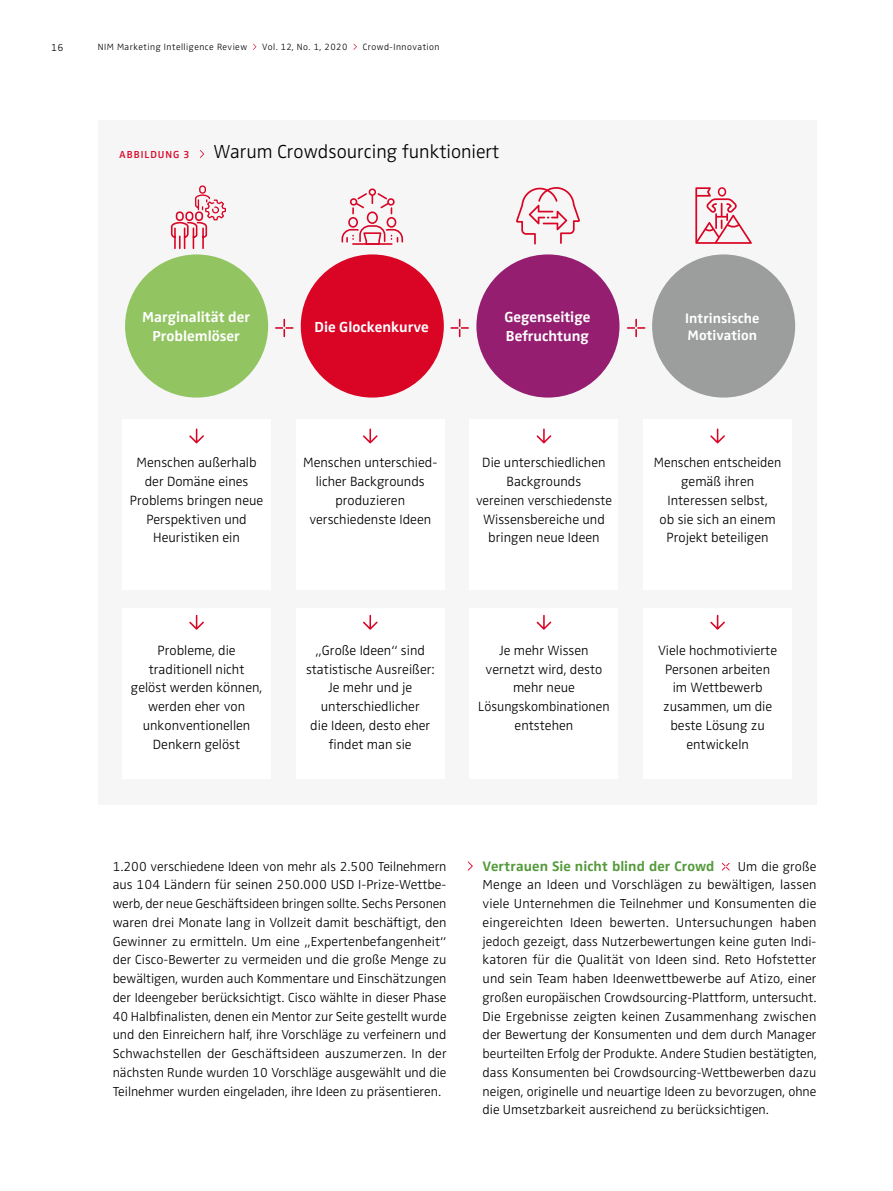
<style>
.page{position:relative;width:893px;height:1191px;background:#fff}
.page>*{position:absolute;margin:0;border:0;box-sizing:border-box;transform-origin:0 0}
.t1{font:300 19.5px "Zwo OT";color:#000}
.t2{font:700 15px/18.8px "Zwo OT";color:#fff;text-align:center}
.t3{font:700 14.25px "Zwo OT";letter-spacing:.005em;color:#549a3b}
.t4{font:700 14.25px/16.5px "Zwo OT";letter-spacing:.005em;color:#fff}
.t5{font:300 13.8px/18.8px "Zwo OT";color:#000;text-align:center}
.t6{font:300 13.5px/18.8px "Zwo OT";color:#000;text-align:justify}
.t7{font:300 10.5px "Zwo OT";color:#000}
.t8{font:300 9.3px "Zwo OT";letter-spacing:.05em;color:#000}
.s1{font-weight:600;font-size:10.5px;color:#da0425}
</style>
<div class="page">
<div style="left:98px;top:120px;width:718px;height:684px;background:#f6f6f6"></div>
<svg style="left:275px;top:319px;width:18px;height:18px"></svg>
<svg style="left:450px;top:319px;width:19px;height:18px"></svg>
<svg style="left:627px;top:319px;width:18px;height:18px"></svg>
<svg style="left:253px;top:44px;width:3px;height:6px"></svg>
<svg style="left:353px;top:44px;width:4px;height:6px"></svg>
<svg style="left:468px;top:861px;width:5px;height:9px"></svg>
<svg style="left:722px;top:862px;width:8px;height:8px"></svg>
<svg style="left:200px;top:150px;width:4px;height:8px"></svg>
<div style="left:125px;top:254px;width:143px;height:143px;background:#92c461;border-radius:50%"></div>
<div style="left:301px;top:254px;width:143px;height:143px;background:#da0425;border-radius:50%"></div>
<div style="left:476px;top:254px;width:143px;height:143px;background:#951e71;border-radius:50%"></div>
<div style="left:652px;top:254px;width:143px;height:143px;background:#9c9d9d;border-radius:50%"></div>
<div style="left:296px;top:608px;width:149px;height:170px;background:#fff"></div>
<div style="left:122px;top:608px;width:149px;height:170px;background:#fff"></div>
<div style="left:470px;top:608px;width:148px;height:170px;background:#fff"></div>
<div style="left:643px;top:608px;width:149px;height:170px;background:#fff"></div>
<div style="left:122px;top:419px;width:149px;height:170px;background:#fff"></div>
<div style="left:296px;top:419px;width:149px;height:170px;background:#fff"></div>
<div style="left:470px;top:419px;width:148px;height:170px;background:#fff"></div>
<div style="left:643px;top:419px;width:149px;height:170px;background:#fff"></div>
<svg style="left:189px;top:428px;width:15px;height:15px"></svg>
<svg style="left:363px;top:428px;width:15px;height:15px"></svg>
<svg style="left:537px;top:428px;width:14px;height:15px"></svg>
<svg style="left:710px;top:428px;width:15px;height:15px"></svg>
<svg style="left:189px;top:615px;width:15px;height:14px"></svg>
<svg style="left:363px;top:615px;width:15px;height:14px"></svg>
<svg style="left:537px;top:615px;width:14px;height:14px"></svg>
<svg style="left:710px;top:615px;width:15px;height:14px"></svg>
<svg style="left:170px;top:185px;width:56px;height:65px"></svg>
<svg style="left:516px;top:187px;width:64px;height:57px"></svg>
<svg style="left:695px;top:187px;width:57px;height:57px"></svg>
<div style="left:367px;top:211px;width:11px;height:13px;border:2px solid #da0425;border-radius:50%"></div>
<div style="left:369px;top:188px;width:7px;height:8px;border:2px solid #da0425;border-radius:50%"></div>
<div style="left:387px;top:217px;width:9px;height:11px;border:2px solid #da0425;border-radius:50%"></div>
<div style="left:348px;top:217px;width:10px;height:11px;border:2px solid #da0425;border-radius:50%"></div>
<svg style="left:341px;top:224px;width:63px;height:21px"></svg>
<svg style="left:350px;top:192px;width:45px;height:22px"></svg>
<p class="t7" style="left:51px;top:41px;width:14px">16</p>
<p class="t8" style="left:98px;top:41px;width:151px">NIM Marketing Intelligence Review</p>
<p class="t8" style="left:262px;top:41px;width:87px">Vol. 12, No. 1, 2020</p>
<p class="t8" style="left:363px;top:41px;width:78px">Crowd-Innovation</p>
<h1 class="t1" style="left:119px;top:140px;width:382px"><span class="s1">ABBILDUNG 3</span> Warum Crowdsourcing funktioniert</h1>
<p class="t2" style="left:142px;top:308px;width:110px">Marginalität der<br>Problemlöser</p>
<p class="t2" style="left:315px;top:318px;width:116px">Die Glockenkurve</p>
<p class="t2" style="left:504px;top:308px;width:87px;text-align:left">Gegenseitige<br>Befruchtung</p>
<p class="t4" style="left:685px;top:310px;width:76px">Intrinsische<br>Motivation</p>
<p class="t5" style="left:130px;top:454px;width:135px">Menschen außerhalb der Domäne eines<br>Problems bringen neue<br>Perspektiven und<br>Heuristiken ein</p>
<p class="t5" style="left:303px;top:454px;width:136px">Menschen unterschied&shy;licher Backgrounds produzieren verschiedenste Ideen</p>
<p class="t5" style="left:476px;top:454px;width:137px">Die unterschiedlichen<br>Backgrounds<br>vereinen verschiedenste<br>Wissensbereiche und bringen neue Ideen</p>
<p class="t5" style="left:654px;top:454px;width:129px">Menschen entscheiden gemäß ihren<br>Interessen selbst,<br>ob sie sich an einem<br>Projekt beteiligen</p>
<p class="t5" style="left:306px;top:641px;width:130px">„Große Ideen“ sind statistische Ausreißer:<br>Je mehr und je unterschiedlicher<br>die Ideen, desto eher findet man sie</p>
<p class="t5" style="left:131px;top:641px;width:133px">Probleme, die traditionell nicht gelöst werden können, werden eher von unkonventionellen<br>Denkern gelöst</p>
<p class="t5" style="left:478px;top:641px;width:133px">Je mehr Wissen vernetzt wird, desto mehr neue<br>Lösungskombinationen entstehen</p>
<p class="t5" style="left:658px;top:641px;width:121px">Viele hochmotivierte<br>Personen arbeiten im Wettbewerb zusammen, um die beste Lösung zu entwickeln</p>
<p class="t6" style="left:113px;top:857px;width:336px">1.200 verschiedene Ideen von mehr als 2.500 Teilnehmern aus 104 Ländern für seinen 250.000 USD I-Prize-Wettbe&shy;werb, der neue Geschäftsideen bringen sollte. Sechs Personen waren drei Monate lang in Vollzeit damit beschäftigt, den Gewinner zu ermitteln. Um eine „Expertenbefangenheit“ der Cisco-Bewerter zu vermeiden und die große Menge zu bewältigen, wurden auch Kommentare und Einschätzungen der Ideengeber berücksichtigt. Cisco wählte in dieser Phase 40 Halbfinalisten, denen ein Mentor zur Seite gestellt wurde und den Einreichern half, ihre Vorschläge zu verfeinern und Schwachstellen der Geschäftsideen auszumerzen. In der nächsten Runde wurden 10 Vorschläge ausgewählt und die Teilnehmer wurden eingeladen, ihre Ideen zu präsentieren.</p>
<p class="t3" style="left:483px;top:857px;width:233px">Vertrauen Sie nicht blind der Crowd</p>
<p class="t6" style="left:483px;top:857px;width:336px;text-indent:255px">Um die große Menge an Ideen und Vorschlägen zu bewältigen, lassen viele Unternehmen die Teilnehmer und Konsumenten die eingereichten Ideen bewerten. Untersuchungen haben jedoch gezeigt, dass Nutzerbewertungen keine guten Indi&shy;katoren für die Qualität von Ideen sind. Reto Hofstetter und sein Team haben Ideenwettbewerbe auf Atizo, einer großen europäischen Crowdsourcing-Plattform, untersucht.<br>Die Ergebnisse zeigten keinen Zusammenhang zwischen der Bewertung der Konsumenten und dem durch Manager beurteilten Erfolg der Produkte. Andere Studien bestätigten, dass Konsumenten bei Crowdsourcing-Wettbewerben dazu neigen, originelle und neuartige Ideen zu bevorzugen, ohne die Umsetzbarkeit ausreichend zu berücksichtigen.</p>
</div>
